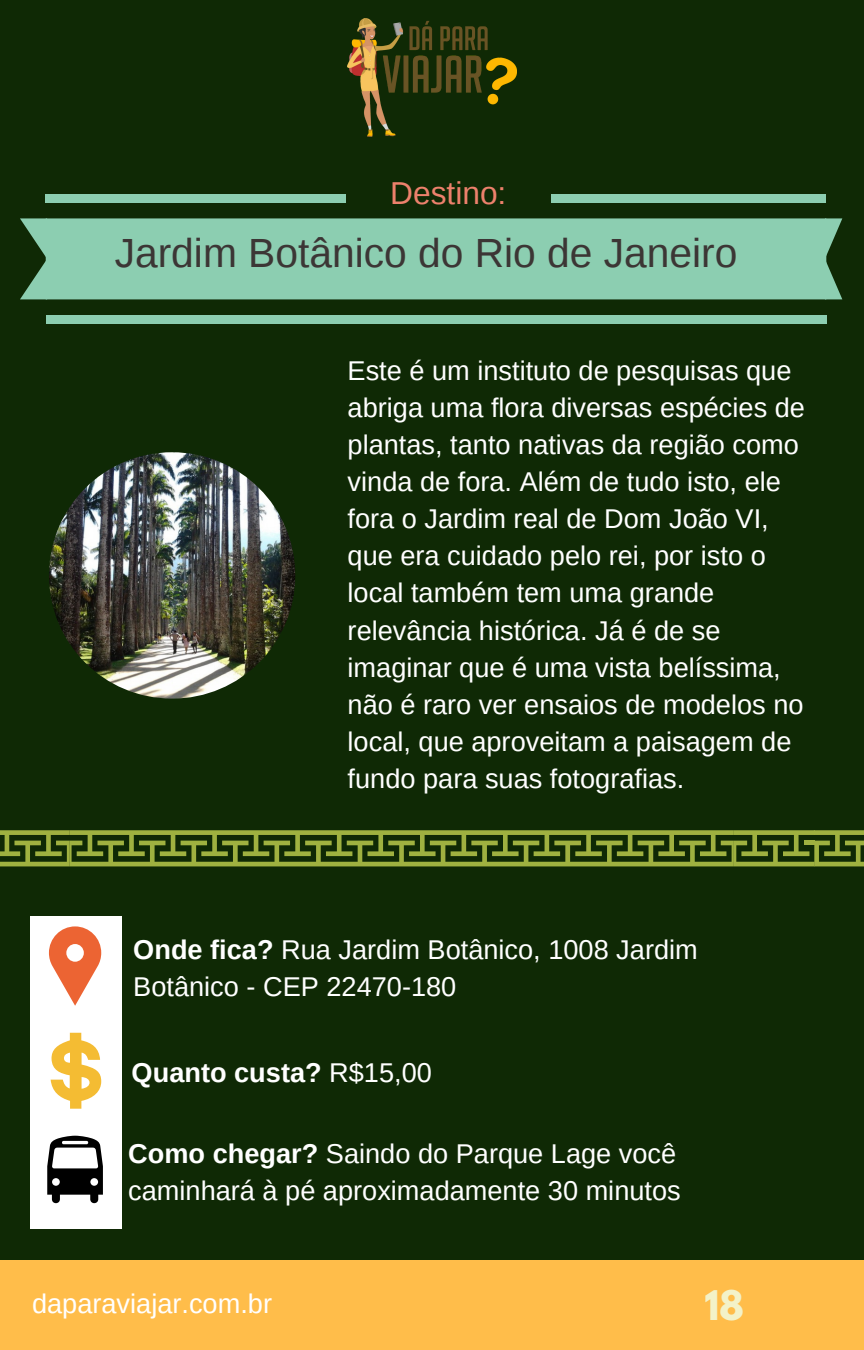
<style>
.page{position:relative;width:864px;height:1350px;background:#0f2905}
.page>*{position:absolute;margin:0;border:0;box-sizing:border-box;transform-origin:0 0}
.t1{font:40.73px "Liberation Sans";color:#3c3635}
.t2{font:700 36.23px "League Spartan";color:#f3f2c8}
.t3{font:31.72px "Liberation Sans";color:#ed816c}
.t4{font:27.22px/37.1px "Arimo";color:#fff}
.t5{font:700 27.22px "Arimo";color:#fff}
.s1{font-weight:700}
.s2{font-weight:400}
</style>
<div class="page">
<img style="left:348px;top:19px;width:168px;height:118px">
<svg style="left:826px;top:218px;width:16px;height:81px"></svg>
<svg style="left:20px;top:218px;width:26px;height:81px"></svg>
<div style="left:46px;top:218px;width:780px;height:81px;background:#8cceb1"></div>
<div style="left:46px;top:194px;width:300px;height:9px;background:#8cceb1"></div>
<div style="left:551px;top:194px;width:275px;height:9px;background:#8cceb1"></div>
<div style="left:46px;top:315px;width:780px;height:8px;background:#8cceb1"></div>
<div style="left:30px;top:916px;width:91px;height:313px;background:#fff"></div>
<svg style="left:47px;top:1136px;width:56px;height:67px"></svg>
<svg style="left:49px;top:926px;width:52px;height:80px"></svg>
<svg style="left:51px;top:1033px;width:50px;height:76px"></svg>
<svg style="left:0;top:830px;width:864px;height:36px"></svg>
<img style="left:49px;top:452px;width:246px;height:247px;border-radius:50%">
<div style="left:0;top:1261px;width:864px;height:89px;background:#ffbd4a"></div>
<p class="t3" style="left:390px;top:175px;width:118px">Destino:</p>
<h1 class="t1" style="left:115px;top:230px;width:624px">Jardim Botânico do Rio de Janeiro</h1>
<p class="t4" style="left:348px;top:352px;width:459px">Este é um instituto de pesquisas que abriga uma flora diversas espécies de plantas, tanto nativas da região como vinda de fora. Além de tudo isto, ele fora o Jardim real de Dom João VI, que era cuidado pelo rei, por isto o local também tem uma grande relevância histórica. Já é de se imaginar que é uma vista belíssima, não é raro ver ensaios de modelos no local, que aproveitam a paisagem de fundo para suas fotografias.</p>
<p class="t4" style="left:133px;top:930px;width:566px"><span class="s1">Onde fica?</span> Rua Jardim Botânico, 1008 Jardim<br>Botânico - CEP 22470-180</p>
<p class="t5" style="left:132px;top:1057px;width:302px">Quanto custa? <span class="s2">R$15,00</span></p>
<p class="t4" style="left:128px;top:1135px;width:554px"><span class="s1">Como chegar?</span> Saindo do Parque Lage você caminhará à pé aproximadamente 30 minutos</p>
<p class="t4" style="left:32px;top:1285px;width:242px">daparaviajar.com.br</p>
<h2 class="t2" style="left:704px;top:1287px;width:41px">18</h2>
</div>
